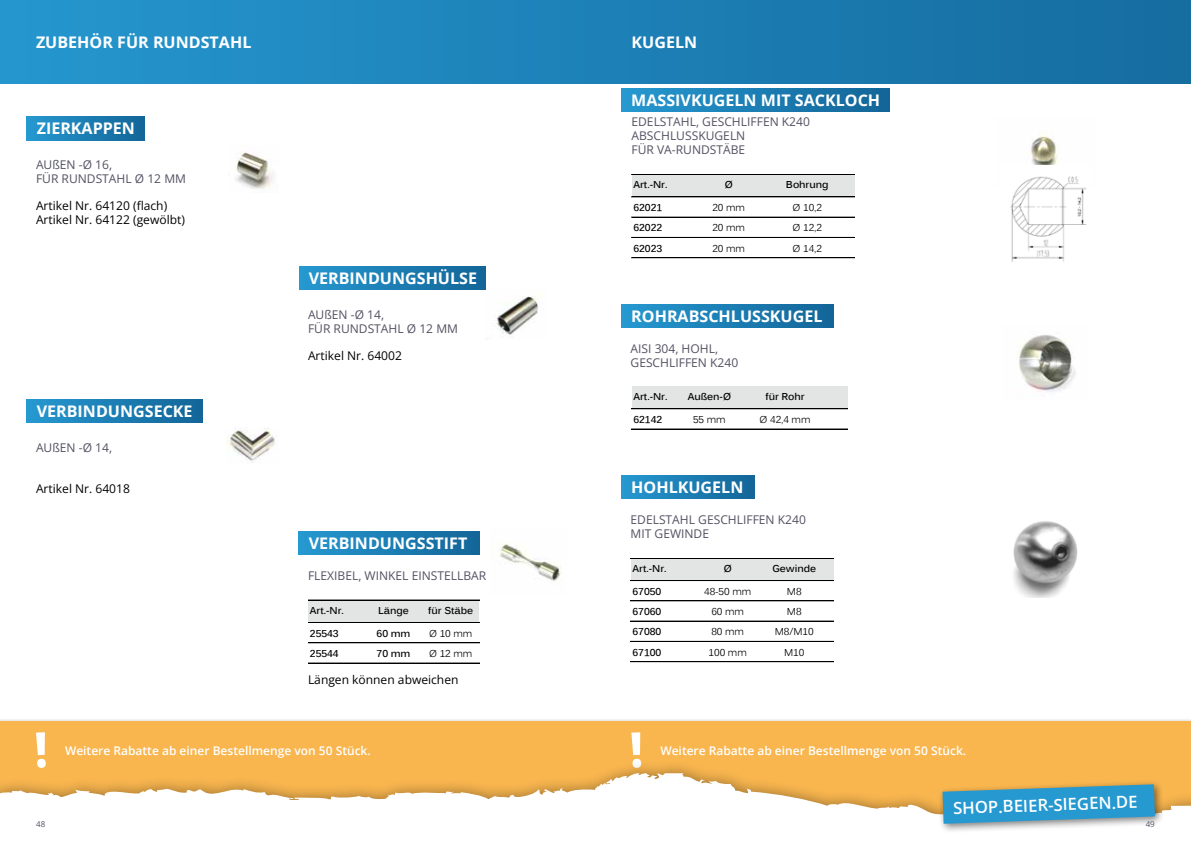
<style>
.page{position:relative;width:1191px;height:842px;background:#fff}
.page>*{position:absolute;margin:0;border:0;box-sizing:border-box;transform-origin:0 0}
.t1{font:600 16.7px "Open Sans";color:#fff}
.t2{font:700 16px "Open Sans";color:#fff}
.t3{font:12px/14px "Open Sans";color:#525162}
.t4{font:12px/14px "Open Sans";color:#000}
.t5{font:600 12px "Open Sans";color:#fff}
.t6{font:700 10px "Kalinga";letter-spacing:-.005em;color:#000}
.t7{font:10px "Kalinga";letter-spacing:-.005em;color:#000}
.t8{font:8px "Open Sans";color:#525162}
</style>
<div class="page">
<div style="left:0;top:0;width:1191px;height:83px;background:linear-gradient(to right,#2596ce,#156c9f)"></div>
<div style="left:632px;top:175px;width:222px;height:22px;background:#e3e4e4"></div>
<hr style="left:631px;top:174px;width:223px;height:1px;background:#000">
<hr style="left:631px;top:197px;width:223px;height:1px;background:#000">
<hr style="left:631px;top:217px;width:223px;height:1px;background:#000">
<hr style="left:631px;top:237px;width:223px;height:1px;background:#000">
<hr style="left:631px;top:258px;width:223px;height:1px;background:#000">
<div style="left:631px;top:558px;width:202px;height:23px;background:#e3e4e4"></div>
<hr style="left:630px;top:558px;width:203px;height:1px;background:#000">
<hr style="left:630px;top:580px;width:203px;height:1px;background:#000">
<hr style="left:630px;top:601px;width:203px;height:1px;background:#000">
<hr style="left:630px;top:621px;width:203px;height:1px;background:#000">
<hr style="left:630px;top:641px;width:203px;height:1px;background:#000">
<hr style="left:630px;top:661px;width:203px;height:1px;background:#000">
<hr style="left:630px;top:662px;width:203px;height:1px;background:#000">
<div style="left:632px;top:387px;width:216px;height:22px;background:#e3e4e4"></div>
<hr style="left:631px;top:409px;width:217px;height:1px;background:#000">
<hr style="left:631px;top:429px;width:217px;height:1px;background:#000">
<img style="left:1030px;top:131px;width:29px;height:34px">
<img style="left:1010px;top:176px;width:77px;height:86px">
<img style="left:235px;top:151px;width:38px;height:38px">
<img style="left:498px;top:543px;width:64px;height:38px">
<div style="left:308px;top:600px;width:171px;height:22px;background:#e3e4e4"></div>
<hr style="left:308px;top:600px;width:171px;height:1px;background:#000">
<hr style="left:308px;top:622px;width:171px;height:1px;background:#000">
<hr style="left:308px;top:643px;width:171px;height:1px;background:#000">
<hr style="left:308px;top:663px;width:171px;height:1px;background:#000">
<img style="left:496px;top:296px;width:42px;height:39px">
<img style="left:1017px;top:335px;width:59px;height:61px">
<img style="left:1013px;top:521px;width:65px;height:77px">
<div style="left:0;top:718px;width:1191px;height:124px;background:#eee"></div>
<div style="left:0;top:721px;width:1191px;height:121px;background:#f9b64f"></div>
<svg style="left:36px;top:732px;width:9px;height:28px"></svg>
<svg style="left:631px;top:732px;width:10px;height:28px"></svg>
<div style="left:26px;top:117px;width:119px;height:23px;background:linear-gradient(to right,#2598d1,#136598)"></div>
<div style="left:298px;top:531px;width:181px;height:24px;background:linear-gradient(to right,#2599d1,#136598)"></div>
<div style="left:299px;top:266px;width:187px;height:24px;background:linear-gradient(to right,#2598d1,#136597)"></div>
<div style="left:621px;top:304px;width:212px;height:24px;background:linear-gradient(to right,#2699d1,#136598)"></div>
<div style="left:621px;top:88px;width:268px;height:24px;background:linear-gradient(to right,#2699d1,#136598)"></div>
<div style="left:621px;top:476px;width:133px;height:23px;background:linear-gradient(to right,#2699d1,#136598)"></div>
<svg style="left:0;top:773px;width:1191px;height:69px;fill:#fff"></svg>
<div style="left:937px;top:779px;width:227px;height:54px;background:#000;opacity:.5"></div>
<svg style="left:942px;top:784px;width:213px;height:40px;background:#499ec0"></svg>
<img style="left:227px;top:428px;width:50px;height:35px">
<div style="left:26px;top:400px;width:177px;height:23px;background:linear-gradient(to right,#2599d1,#136597)"></div>
<h2 class="t2" style="left:36px;top:31px;width:217px">ZUBEHÖR FÜR RUNDSTAHL</h2>
<h2 class="t2" style="left:631px;top:31px;width:67px">KUGELN</h2>
<h2 class="t2" style="left:37px;top:117px;width:100px">ZIERKAPPEN</h2>
<p class="t3" style="left:36px;top:158px;width:151px">AUßEN -Ø 16,<br>FÜR RUNDSTAHL Ø 12 MM</p>
<p class="t4" style="left:36px;top:198px;width:150px">Artikel Nr. 64120 (flach)<br>Artikel Nr. 64122 (gewölbt)</p>
<h2 class="t2" style="left:37px;top:400px;width:157px">VERBINDUNGSECKE</h2>
<p class="t3" style="left:36px;top:440px;width:78px">AUßEN -Ø 14,</p>
<p class="t4" style="left:36px;top:481px;width:95px">Artikel Nr. 64018</p>
<h2 class="t2" style="left:309px;top:267px;width:170px">VERBINDUNGSHÜLSE</h2>
<p class="t3" style="left:308px;top:307px;width:151px">AUßEN -Ø 14,<br>FÜR RUNDSTAHL Ø 12 MM</p>
<p class="t4" style="left:308px;top:348px;width:95px">Artikel Nr. 64002</p>
<h2 class="t2" style="left:309px;top:532px;width:160px">VERBINDUNGSSTIFT</h2>
<p class="t3" style="left:308px;top:568px;width:180px">FLEXIBEL, WINKEL EINSTELLBAR</p>
<p class="t6" style="left:310px;top:604px;width:36px">Art.-Nr.</p>
<p class="t6" style="left:378px;top:604px;width:32px">Länge</p>
<p class="t6" style="left:428px;top:604px;width:95px">für Stäbe € /Stück</p>
<p class="t6" style="left:310px;top:627px;width:30px">25543</p>
<p class="t6" style="left:376px;top:627px;width:35px">60 mm</p>
<p class="t7" style="left:429px;top:627px;width:45px">Ø 10 mm</p>
<p class="t6" style="left:310px;top:647px;width:30px">25544</p>
<p class="t6" style="left:376px;top:647px;width:35px">70 mm</p>
<p class="t7" style="left:429px;top:647px;width:45px">Ø 12 mm</p>
<p class="t4" style="left:308px;top:672px;width:152px">Längen können abweichen</p>
<h2 class="t2" style="left:631px;top:89px;width:250px">MASSIVKUGELN MIT SACKLOCH</h2>
<p class="t3" style="left:631px;top:114px;width:180px">EDELSTAHL, GESCHLIFFEN K240<br>ABSCHLUSSKUGELN<br>FÜR VA-RUNDSTÄBE</p>
<p class="t6" style="left:633px;top:178px;width:36px">Art.-Nr.</p>
<p class="t6" style="left:724px;top:178px;width:10px">Ø</p>
<p class="t6" style="left:786px;top:178px;width:44px">Bohrung</p>
<p class="t6" style="left:633px;top:201px;width:30px">62021</p>
<p class="t7" style="left:712px;top:201px;width:34px">20 mm</p>
<p class="t7" style="left:792px;top:201px;width:31px">Ø 10,2</p>
<p class="t6" style="left:633px;top:221px;width:30px">62022</p>
<p class="t7" style="left:712px;top:221px;width:34px">20 mm</p>
<p class="t7" style="left:792px;top:221px;width:31px">Ø 12,2</p>
<p class="t6" style="left:633px;top:242px;width:30px">62023</p>
<p class="t7" style="left:712px;top:242px;width:34px">20 mm</p>
<p class="t7" style="left:792px;top:242px;width:31px">Ø 14,2</p>
<h2 class="t2" style="left:631px;top:305px;width:193px">ROHRABSCHLUSSKUGEL</h2>
<p class="t3" style="left:630px;top:341px;width:109px">AISI 304, HOHL,<br>GESCHLIFFEN K240</p>
<p class="t6" style="left:633px;top:390px;width:36px">Art.-Nr.</p>
<p class="t6" style="left:687px;top:390px;width:45px">Außen-Ø</p>
<p class="t6" style="left:765px;top:390px;width:41px">für Rohr</p>
<p class="t6" style="left:633px;top:413px;width:30px">62142</p>
<p class="t7" style="left:693px;top:413px;width:34px">55 mm</p>
<p class="t7" style="left:759px;top:413px;width:53px">Ø 42,4 mm</p>
<h2 class="t2" style="left:631px;top:476px;width:114px">HOHLKUGELN</h2>
<p class="t3" style="left:630px;top:513px;width:177px">EDELSTAHL GESCHLIFFEN K240<br>MIT GEWINDE</p>
<p class="t6" style="left:632px;top:562px;width:36px">Art.-Nr.</p>
<p class="t6" style="left:723px;top:562px;width:10px">Ø</p>
<p class="t6" style="left:772px;top:562px;width:45px">Gewinde</p>
<p class="t6" style="left:632px;top:585px;width:30px">67050</p>
<p class="t7" style="left:704px;top:585px;width:49px">48-50 mm</p>
<p class="t7" style="left:787px;top:585px;width:16px">M8</p>
<p class="t6" style="left:632px;top:605px;width:30px">67060</p>
<p class="t7" style="left:711px;top:605px;width:34px">60 mm</p>
<p class="t7" style="left:787px;top:605px;width:16px">M8</p>
<p class="t6" style="left:632px;top:625px;width:30px">67080</p>
<p class="t7" style="left:711px;top:625px;width:34px">80 mm</p>
<p class="t7" style="left:774px;top:625px;width:40px">M8/M10</p>
<p class="t6" style="left:632px;top:645px;width:30px">67100</p>
<p class="t7" style="left:708px;top:646px;width:40px">100 mm</p>
<p class="t7" style="left:784px;top:646px;width:22px">M10</p>
<p class="t5" style="left:65px;top:742px;width:307px">Weitere Rabatte ab einer Bestellmenge von 50 Stück.</p>
<p class="t5" style="left:660px;top:742px;width:307px">Weitere Rabatte ab einer Bestellmenge von 50 Stück.</p>
<h1 class="t1" style="left:952px;top:797px;width:186px;rotate:-2deg">SHOP.BEIER-SIEGEN.DE</h1>
<p class="t8" style="left:36px;top:818px;width:11px">48</p>
<p class="t8" style="left:1145px;top:818px;width:11px">49</p>
</div>
